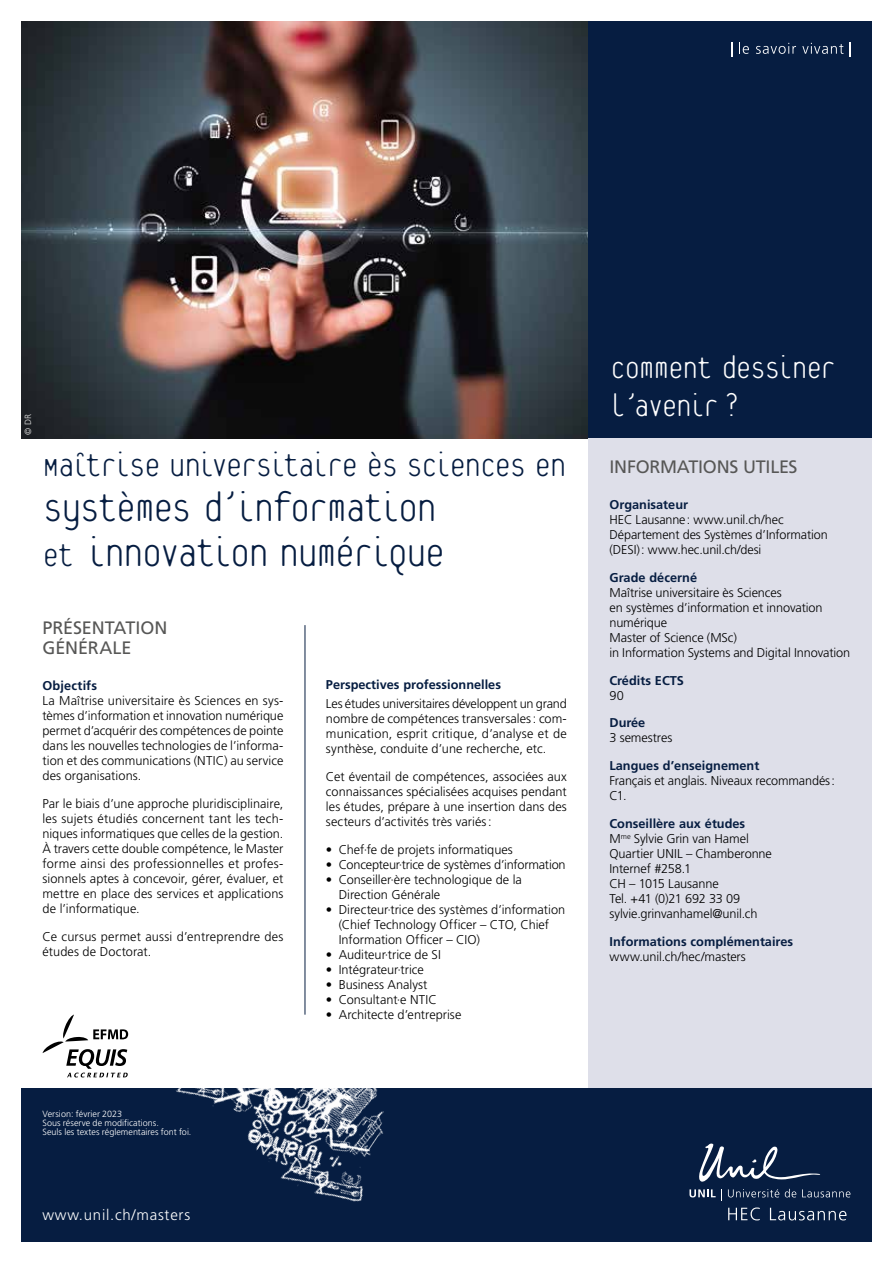
<style>
.page{position:relative;width:893px;height:1263px;background:#fff}
.page>*{position:absolute;margin:0;border:0;box-sizing:border-box;transform-origin:0 0}
.t1{font:100 45px/45px "Platelet";letter-spacing:-.055em;color:#061d41}
.t2{font:100 36.75px "Platelet";letter-spacing:-.06em;color:#061d41}
.t3{font:100 34.5px/37.5px "Platelet";letter-spacing:-.05em;color:#fff}
.t4{font:18px/19.5px "Frutiger LT Std";letter-spacing:-.01em;color:#575756}
.t5{font:300 15px "Frutiger LT Std";letter-spacing:.05em;color:#fff}
.t6{font:300 12.75px/15px "Frutiger LT Std";color:#000}
.t7{font:700 12.75px "Frutiger LT Std";color:#061d41}
.t8{font:300 9px/9px "Frutiger LT Std";letter-spacing:.005em;color:#fff}
.t9{font:300 9px "Frutiger LT Std";color:#e3e3e3}
.s1{font-size:36.75px}
.s2{font-weight:700;color:#061d41}
</style>
<div class="page">
<img style="left:21px;top:21px;width:567px;height:417px">
<div style="left:588px;top:21px;width:284px;height:417px;background:#061d41"></div>
<div style="left:588px;top:438px;width:284px;height:651px;background:#dedfe9"></div>
<div style="left:21px;top:1089px;width:851px;height:153px;background:#061d41"></div>
<img style="left:146px;top:964px;width:293px;height:238px">
<svg style="left:43px;top:1015px;width:85px;height:62px"></svg>
<svg style="left:699px;top:1143px;width:122px;height:39px"></svg>
<svg style="left:689px;top:1189px;width:33px;height:11px"></svg>
<svg style="left:728px;top:1189px;width:51px;height:8px"></svg>
<svg style="left:785px;top:1189px;width:11px;height:8px"></svg>
<svg style="left:802px;top:1189px;width:48px;height:8px"></svg>
<svg style="left:728px;top:1207px;width:32px;height:13px"></svg>
<svg style="left:770px;top:1208px;width:76px;height:12px"></svg>
<svg style="left:731px;top:43px;width:1px;height:14px"></svg>
<svg style="left:739px;top:43px;width:10px;height:11px"></svg>
<svg style="left:756px;top:43px;width:40px;height:11px"></svg>
<svg style="left:802px;top:43px;width:41px;height:11px"></svg>
<svg style="left:849px;top:43px;width:1px;height:14px"></svg>
<hr style="left:305px;top:625px;width:1px;height:390px;background:#061d41">
<p class="t9" style="left:23px;top:435px;width:22px;rotate:-90deg">© DR</p>
<h2 class="t2" style="left:43px;top:451px;width:526px">Maîtrise universitaire ès sciences en</h2>
<h1 class="t1" style="left:43px;top:488px;width:405px">systèmes d’information <span class="s1">et</span> innovation numérique</h1>
<h3 class="t4" style="left:43px;top:618px;width:126px">PRÉSENTATION<br>GÉNÉRALE</h3>
<p class="t7" style="left:43px;top:678px;width:56px">Objectifs</p>
<p class="t6" style="left:43px;top:693px;width:242px;text-align:justify">La Maîtrise universitaire ès Sciences en sys&shy;tèmes d’information et innovation numérique permet d’acquérir des compétences de pointe dans les nouvelles technologies de l’informa&shy;tion et des communications (NTIC) au service des organisations.</p>
<p class="t6" style="left:43px;top:796px;width:242px;text-align:justify">Par le biais d’une approche pluridisciplinaire, les sujets étudiés concernent tant les tech&shy;niques informatiques que celles de la gestion.<br>À travers cette double compétence, le Master forme ainsi des professionnelles et profes&shy;sionnels aptes à concevoir, gérer, évaluer, et mettre en place des services et applications de l’informatique.</p>
<p class="t6" style="left:43px;top:929px;width:242px">Ce cursus permet aussi d’entreprendre des études de Doctorat.</p>
<p class="t7" style="left:326px;top:677px;width:177px">Perspectives professionnelles</p>
<p class="t6" style="left:326px;top:696px;width:242px;text-align:justify">Les études universitaires développent un grand nombre de compétences transversales: com&shy;munication, esprit critique, d’analyse et de synthèse, conduite d’une recherche, etc.</p>
<p class="t6" style="left:326px;top:769px;width:242px;text-align:justify">Cet éventail de compétences, associées aux connaissances spécialisées acquises pendant les études, prépare à une insertion dans des secteurs d’activités très variés:</p>
<p class="t6" style="left:326px;top:842px;width:188px">• Chef·fe de projets informatiques</p>
<p class="t6" style="left:326px;top:857px;width:241px">• Concepteur·trice de systèmes d’information</p>
<p class="t6" style="left:339px;top:872px;width:185px;text-indent:-13px">• Conseiller·ère technologique de la<br>Direction Générale</p>
<p class="t6" style="left:339px;top:902px;width:228px;text-indent:-13px">• Directeur·trice des systèmes d’information (Chief Technology Officer – CTO, Chief<br>Information Officer – CIO)</p>
<p class="t6" style="left:326px;top:947px;width:116px">• Auditeur·trice de SI</p>
<p class="t6" style="left:326px;top:962px;width:99px">• Intégrateur·trice</p>
<p class="t6" style="left:326px;top:977px;width:103px">• Business Analyst</p>
<p class="t6" style="left:326px;top:992px;width:112px">• Consultant·e NTIC</p>
<p class="t6" style="left:326px;top:1007px;width:137px">• Architecte d’entreprise</p>
<p class="t8" style="left:43px;top:1109px;width:150px">Version: février 2023<br>Sous réserve de modifications.<br>Seuls les textes réglementaires font foi.</p>
<p class="t5" style="left:43px;top:1207px;width:149px">www.unil.ch/masters</p>
<h3 class="t3" style="left:610px;top:351px;width:227px">comment dessiner l’avenir ?</h3>
<h3 class="t4" style="left:609px;top:457px;width:190px">INFORMATIONS UTILES</h3>
<p class="t7" style="left:609px;top:497px;width:80px">Organisateur</p>
<p class="t6" style="left:609px;top:512px;width:220px">HEC Lausanne: www.unil.ch/hec<br>Département des Systèmes d’Information (DESI): www.hec.unil.ch/desi</p>
<p class="t7" style="left:609px;top:570px;width:89px">Grade décerné</p>
<p class="t6" style="left:609px;top:585px;width:242px">Maîtrise universitaire ès Sciences<br>en systèmes d’information et innovation numérique<br>Master of Science (MSc)<br>in Information Systems and Digital Innovation</p>
<p class="t7" style="left:609px;top:673px;width:76px">Crédits ECTS</p>
<p class="t6" style="left:609px;top:688px;width:16px">90</p>
<p class="t7" style="left:609px;top:715px;width:37px">Durée</p>
<p class="t6" style="left:609px;top:730px;width:64px">3 semestres</p>
<p class="t7" style="left:609px;top:758px;width:151px">Langues d’enseignement</p>
<p class="t6" style="left:609px;top:773px;width:227px">Français et anglais. Niveaux recommandés:<br>C1.</p>
<p class="t6" style="left:609px;top:816px;width:164px"><span class="s2">Conseillère aux études<br></span>M<sup>me</sup> Sylvie Grin van Hamel<br>Quartier UNIL – Chamberonne<br>Internef #258.1<br>CH – 1015 Lausanne<br>Tel. +41 (0)21 692 33 09 sylvie.grinvanhamel@unil.ch</p>
<p class="t7" style="left:609px;top:934px;width:185px">Informations complémentaires</p>
<p class="t6" style="left:609px;top:949px;width:138px">www.unil.ch/hec/masters</p>
</div>
